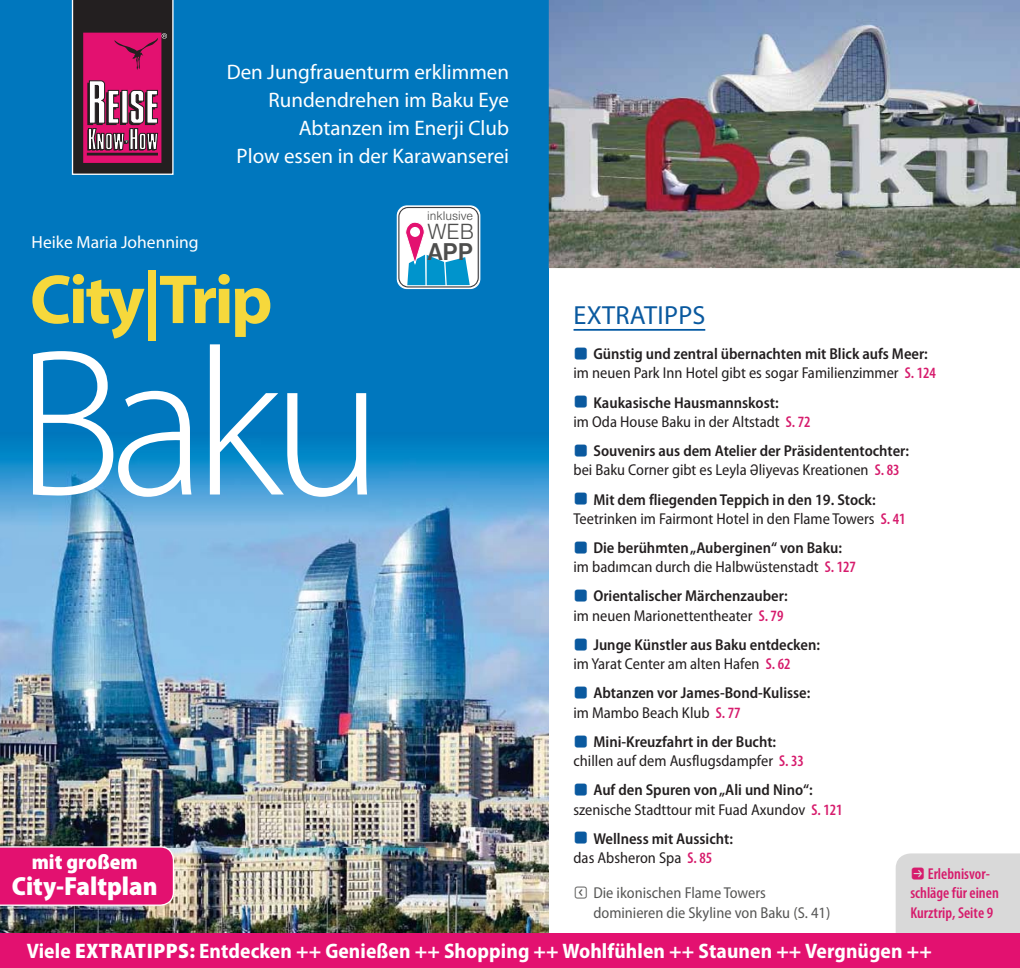
<style>
.page{position:relative;width:1020px;height:968px;background:#fff}
.page>*{position:absolute;margin:0;border:0;box-sizing:border-box;transform-origin:0 0}
.t1{font:300 211.05px "Myriad Pro";color:#fff}
.t2{font:700 70px "Myriad Pro";letter-spacing:-.04em;color:#f6d83c}
.t3{font:900 semi-condensed 26.25px "Myriad Pro";color:#fff}
.t4{font:26.25px "Myriad Pro";letter-spacing:.01em;color:#0a599f}
.t5{font:700 25.03px "Nimbus San D";color:#4e4e4d}
.t6{font:300 22.75px "Nimbus San";color:#4e4e4d}
.t7{font:21px/28px "Myriad Pro";color:#fff;text-align:right}
.t8{font:700 semi-condensed 21px "Myriad Pro";letter-spacing:.005em;color:#fff}
.t9{font:900 semi-condensed 21px "Myriad Pro";color:#fff}
.t10{font:17.5px "Myriad Pro";color:#fff}
.t11{font:600 semi-condensed 15.75px/19.2px "Myriad Pro";color:#231f20}
.t12{font:semi-condensed 15.75px/19.2px "Myriad Pro";color:#231f20}
.t13{font:semi-condensed 15.75px/19.2px "Myriad Pro";color:#575756}
.t14{font:600 condensed 15.75px/19.2px "Myriad Pro";color:#d61b6c}
.t15{font:300 12.95px "Nimbus San";color:#4e4e4d}
.s1{font-weight:400}
.s2{font-stretch:condensed;color:#d61b6c}
.s3{font-weight:600}
.s4{font-weight:600;font-stretch:condensed;color:#d61b6c}
.s5{font-family:"Franklin Gothic URW Con Boo";font-weight:400;font-stretch:normal}
.s6{font-weight:900}
</style>
<div class="page">
<div style="left:896px;top:853px;width:124px;height:80px;background:#d9d9d9"></div>
<div style="left:0;top:0;width:549px;height:967px;background:#0077be"></div>
<img style="left:0;top:447px;width:549px;height:486px">
<svg style="left:0;top:845px;width:175px;height:61px;background:#e12077"></svg>
<hr style="left:574px;top:329px;width:131px;height:1px;background:#0057a2">
<img style="left:549px;top:0;width:471px;height:268px">
<div style="left:0;top:933px;width:1020px;height:34px;background:#e31170"></div>
<svg style="left:72px;top:0;width:102px;height:175px;background:#86385b"></svg>
<svg style="left:397px;top:205px;width:83px;height:84px;background:#b9d1e2"></svg>
<div style="left:410px;top:227px;width:10px;height:10px;background:#fff;border-radius:50%"></div>
<p class="t10" style="left:32px;top:235px;width:169px">Heike Maria Johenning</p>
<h3 class="t7" style="left:227px;top:60px;width:284px">Den Jungfrauenturm erklimmen<br>Rundendrehen im Baku Eye<br>Abtanzen im Enerji Club<br>Plow essen in der Karawanserei</h3>
<p class="t15" style="left:427px;top:208px;width:48px">inklusive</p>
<h3 class="t6" style="left:427px;top:219px;width:48px">WEB</h3>
<h3 class="t5" style="left:427px;top:237px;width:47px">APP</h3>
<h2 class="t2" style="left:30px;top:258px;width:244px">City|Trip</h2>
<h3 class="t4" style="left:574px;top:305px;width:133px">EXTRATIPPS</h3>
<p class="t11" style="left:574px;top:346px;width:364px"><sub>Z</sub> Günstig und zentral übernachten mit Blick aufs Meer: <span class="s1">im neuen Park Inn Hotel gibt es sogar Familienzimmer</span> <span class="s2">S. 124</span></p>
<p class="t12" style="left:574px;top:394px;width:239px"><sub>Z</sub> <span class="s3">Kaukasische Hausmannskost:<br></span>im Oda House Baku in der Altstadt <span class="s4">S. 72</span></p>
<p class="t11" style="left:574px;top:442px;width:337px"><sub>Z</sub> Souvenirs aus dem Atelier der Präsidententochter: <span class="s1">bei Baku Corner gibt es Leyla</span> <span class="s5">Ә</span><span class="s1">liyevas Kreationen</span> <span class="s2">S. 83</span></p>
<p class="t12" style="left:574px;top:491px;width:334px"><sub>Z</sub> <span class="s3">Mit dem fliegenden Teppich in den 19. Stock:<br></span>Teetrinken im Fairmont Hotel in den Flame Towers <span class="s4">S. 41</span></p>
<p class="t12" style="left:574px;top:539px;width:284px"><sub>Z</sub> <span class="s3">Die berühmten „Auberginen“ von Baku: </span>im badımcan durch die Halbwüstenstadt <span class="s4">S. 127</span></p>
<p class="t11" style="left:574px;top:588px;width:216px"><sub>Z</sub> Orientalischer Märchenzauber: <span class="s1">im neuen Marionettentheater</span> <span class="s2">S. 79</span></p>
<p class="t11" style="left:574px;top:636px;width:248px"><sub>Z</sub> Junge Künstler aus Baku entdecken: <span class="s1">im Yarat Center am alten Hafen</span> <span class="s2">S. 62</span></p>
<p class="t11" style="left:574px;top:685px;width:238px"><sub>Z</sub> Abtanzen vor James-Bond-Kulisse: <span class="s1">im Mambo Beach Klub</span> <span class="s2">S. 77</span></p>
<p class="t12" style="left:574px;top:733px;width:232px"><sub>Z</sub> <span class="s3">Mini-Kreuzfahrt in der Bucht: </span>chillen auf dem Ausflugsdampfer <span class="s4">S. 33</span></p>
<p class="t12" style="left:574px;top:781px;width:271px"><sub>Z</sub> <span class="s3">Auf den Spuren von „Ali und Nino“: </span>szenische Stadttour mit Fuad Axundov <span class="s4">S. 121</span></p>
<p class="t11" style="left:574px;top:830px;width:161px"><sub>Z</sub> Wellness mit Aussicht: <span class="s1">das Absheron Spa</span> <span class="s2">S. 85</span></p>
<p class="t13" style="left:593px;top:884px;width:239px;text-indent:-20px"><sub>j</sub> Die ikonischen Flame Towers dominieren die Skyline von Baku (S. 41)</p>
<h3 class="t8" style="left:27px;top:942px;width:907px">Viele <span class="s6">EXTRATIPPS:</span> Entdecken ++ Genießen ++ Shopping ++ Wohlfühlen ++ Staunen ++ Vergnügen ++</h3>
<h1 class="t1" style="left:16px;top:298px;width:369px">Baku</h1>
<h3 class="t9" style="left:32px;top:849px;width:108px">mit großem</h3>
<h3 class="t3" style="left:12px;top:870px;width:147px">City-Faltplan</h3>
<p class="t14" style="left:910px;top:863px;width:90px"><sub>P</sub> Erlebnis vor&shy;schläge für einen<br>Kurztrip, Seite 9</p>
</div>
